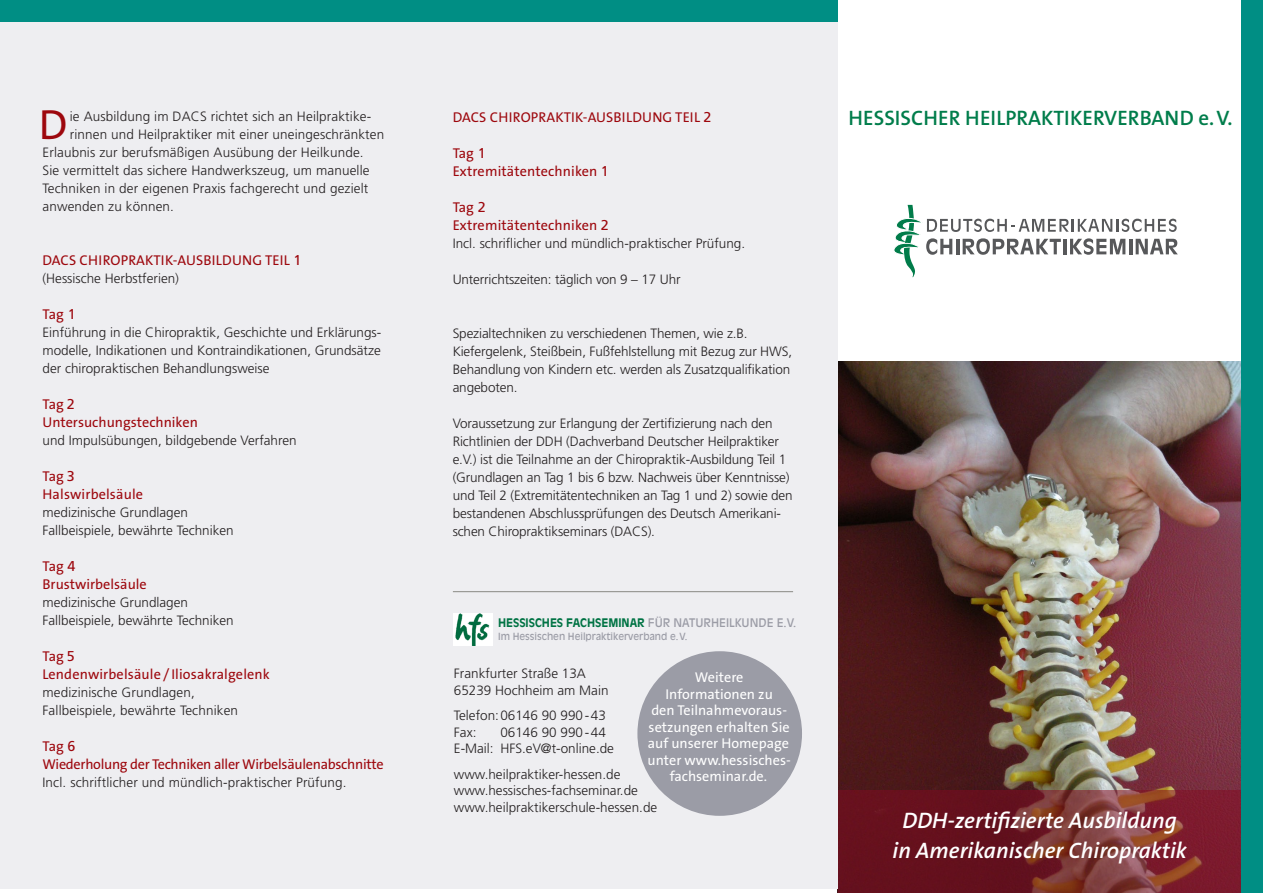
<style>
.page{position:relative;width:1263px;height:893px;background:#fff}
.page>*{position:absolute;margin:0;border:0;box-sizing:border-box;transform-origin:0 0}
.t1{font:42.45px "The Sans B5 Plain";color:#9d070d}
.t2{font:italic 600 22.5px/30px "The Sans B6";color:#fff;text-align:center}
.t3{font:600 21px "The Sans B6";color:#017d4b}
.t4{font:14.25px/18px "The Sans B5 Plain";color:#9d070d}
.t5{font:14.25px/16.5px "The Sans B5 Plain";color:#fff;text-align:center}
.t6{font:14.25px/18px "The Sans B5 Plain";letter-spacing:-.02em;color:#9d070d}
.t7{font:300 13.5px/18px "Frutiger";color:#231f20}
.t8{font:700 11.7px "Antique Olive East A";color:#007344;scale:.96 1}
.t9{font:9.75px "Antique Olive East A";color:#9b9ca6;scale:.96 1}
.s1{font-family:"Frutiger"}
.s2{font-weight:400;color:#9b9ca6}
</style>
<div class="page">
<svg style="left:894px;top:205px;width:284px;height:72px"></svg>
<img style="left:838px;top:361px;width:404px;height:429px">
<svg style="left:838px;top:790px;width:404px;height:103px;background:#732229"></svg>
<div style="left:0;top:0;width:838px;height:889px;background:#eeeef1"></div>
<div style="left:1242px;top:0;width:21px;height:893px;background:#008e84"></div>
<hr style="left:453px;top:591px;width:340px;height:1px;background:#959590">
<div style="left:0;top:0;width:838px;height:21px;background:#008e84"></div>
<div style="left:639px;top:653px;width:161px;height:161px;background:#9b9ca6;border-radius:50%"></div>
<div style="left:637px;top:651px;width:165px;height:165px;border:3px solid #9b9ca6;border-radius:50%"></div>
<img style="left:454px;top:613px;width:38px;height:33px">
<h1 class="t1" style="left:39px;top:103px;width:30px">D</h1>
<p class="t7" style="left:70px;top:107px;width:303px">ie Ausbildung im DACS richtet sich an Heilpraktike-</p>
<p class="t7" style="left:70px;top:125px;width:316px">rinnen und Heilpraktiker mit einer uneingeschränkten</p>
<p class="t7" style="left:43px;top:143px;width:323px">Erlaubnis zur berufsmäßigen Ausübung der Heilkunde.</p>
<p class="t7" style="left:43px;top:161px;width:329px">Sie vermittelt das sichere Handwerkszeug, um manuelle</p>
<p class="t7" style="left:43px;top:179px;width:327px">Techniken in der eigenen Praxis fachgerecht und gezielt</p>
<p class="t7" style="left:43px;top:197px;width:133px">anwenden zu können.</p>
<p class="t4" style="left:43px;top:252px;width:260px">DACS CHIROPRAKTIK-AUSBILDUNG TEIL <span class="s1">1</span></p>
<p class="t7" style="left:43px;top:269px;width:138px">(Hessische Herbstferien)</p>
<p class="t4" style="left:43px;top:306px;width:35px">Tag <span class="s1">1</span></p>
<p class="t7" style="left:43px;top:323px;width:340px;text-align:justify">Einführung in die Chiropraktik, Geschichte und Erklärungs&shy;modelle, Indikationen und Kontraindikationen, Grundsätze der chiropraktischen Behandlungsweise</p>
<p class="t4" style="left:43px;top:396px;width:157px">Tag <span class="s1">2<br></span>Untersuchungstechniken</p>
<p class="t7" style="left:43px;top:431px;width:256px">und Impulsübungen, bildgebende Verfahren</p>
<p class="t4" style="left:43px;top:468px;width:102px">Tag <span class="s1">3<br></span>Halswirbelsäule</p>
<p class="t7" style="left:43px;top:503px;width:193px">medizinische Grundlagen<br>Fallbeispiele, bewährte Techniken</p>
<p class="t4" style="left:43px;top:558px;width:106px">Tag <span class="s1">4<br></span>Brustwirbelsäule</p>
<p class="t7" style="left:43px;top:593px;width:193px">medizinische Grundlagen<br>Fallbeispiele, bewährte Techniken</p>
<p class="t4" style="left:43px;top:648px;width:229px">Tag <span class="s1">5<br></span>Lendenwirbelsäule / Iliosakralgelenk</p>
<p class="t7" style="left:43px;top:683px;width:197px">medizinische Grundlagen,<br>Fallbeispiele, bewährte Techniken</p>
<p class="t6" style="left:43px;top:738px;width:343px">Tag <span class="s1">6<br></span>Wiederholung der Techniken aller Wirbelsäulenabschnitte</p>
<p class="t7" style="left:43px;top:773px;width:306px">Incl. schriftlicher und mündlich-praktischer Prüfung.</p>
<p class="t4" style="left:453px;top:109px;width:260px">DACS CHIROPRAKTIK-AUSBILDUNG TEIL <span class="s1">2</span></p>
<p class="t4" style="left:453px;top:145px;width:158px">Tag <span class="s1">1<br></span>Extremitätentechniken <span class="s1">1</span></p>
<p class="t4" style="left:453px;top:199px;width:158px">Tag <span class="s1">2<br></span>Extremitätentechniken <span class="s1">2</span></p>
<p class="t7" style="left:453px;top:234px;width:294px">Incl. schriflicher und mündlich-praktischer Prüfung.</p>
<p class="t7" style="left:453px;top:270px;width:229px">Unterrichtszeiten: täglich von 9 – 17 Uhr</p>
<p class="t7" style="left:453px;top:324px;width:341px">Spezialtechniken zu verschiedenen Themen, wie z.B.<br>Kiefergelenk, Steißbein, Fußfehlstellung mit Bezug zur HWS, Behandlung von Kindern etc. werden als Zusatzqualifikation angeboten.</p>
<p class="t7" style="left:453px;top:414px;width:342px">Voraussetzung zur Erlangung der Zertifizierung nach den Richtlinien der DDH (Dachverband Deutscher Heilpraktiker e.V.) ist die Teilnahme an der Chiropraktik-Ausbildung Teil 1 (Grundlagen an Tag 1 bis 6 bzw. Nachweis über Kenntnisse) und Teil 2 (Extremitätentechniken an Tag 1 und 2) sowie den bestandenen Abschlussprüfungen des Deutsch Amerikani&shy;schen Chiropraktikseminars (DACS).</p>
<p class="t8" style="left:498px;top:616px;width:312px">HESSISCHES FACHSEMINAR <span class="s2">FÜR NATURHEILKUNDE E.V.</span></p>
<p class="t9" style="left:498px;top:630px;width:199px">Im Hessischen Heilpraktikerverband e.V.</p>
<p class="t7" style="left:454px;top:665px;width:156px;line-height:16.5px">Frankfurter Straße 13A<br>65239 Hochheim am Main</p>
<p class="t7" style="left:454px;top:707px;width:153px;line-height:16.5px">Telefon:06146 90 990-43<br>Fax:</p>
<p class="t5" style="left:648px;top:670px;width:145px">Weitere<br>Informationen zu<br>den Teilnahmevoraus&shy;setzungen erhalten Sie auf unserer Homepage unter www.hessisches&shy;fachseminar.de.</p>
<p class="t7" style="left:454px;top:724px;width:162px;line-height:16.5px;text-indent:46px">06146 90 990-44<br>E-Mail: HFS.eV@t-online.de</p>
<p class="t7" style="left:454px;top:766px;width:205px;line-height:16.5px">www.heilpraktiker-hessen.de www.hessisches-fachseminar.de www.heilpraktikerschule-hessen.de</p>
<h3 class="t3" style="left:848px;top:107px;width:386px">HESSISCHER HEILPRAKTIKERVERBAND e.V.</h3>
<h2 class="t2" style="left:892px;top:807px;width:296px">DDH-zertifizierte Ausbildung in Amerikanischer Chiropraktik</h2>
</div>
